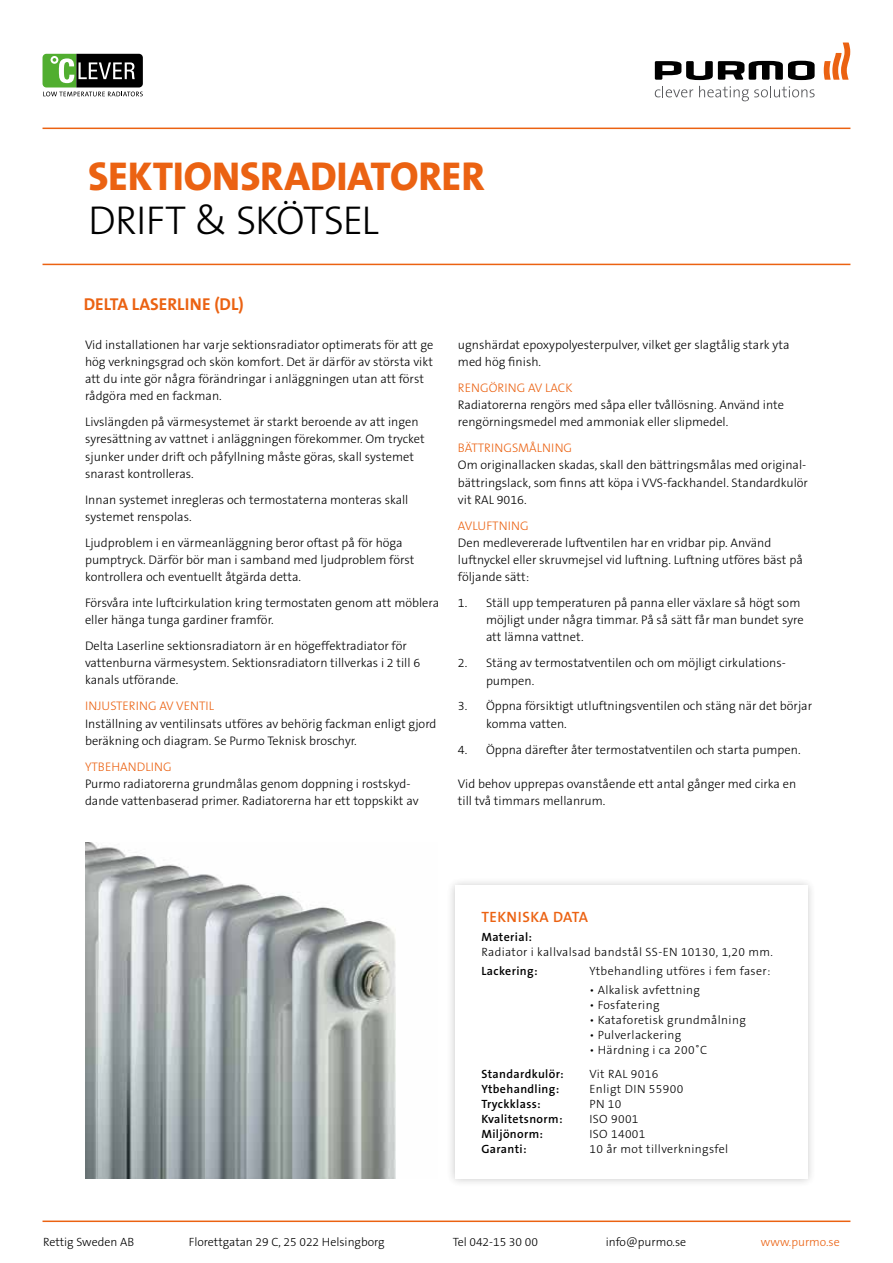
<style>
.page{position:relative;width:893px;height:1263px;background:#fff}
.page>*{position:absolute;margin:0;border:0;box-sizing:border-box;transform-origin:0 0}
.t1{font:800 40.5px "The Sans B8";letter-spacing:-.005em;color:#eb6212}
.t2{font:300 40.5px "The Sans B3";color:#000}
.t3{font:700 17.25px "The Sans B7";color:#eb6212}
.t4{font:600 15px "The Sans B6";letter-spacing:.04em;color:#eb6212}
.t5{font:300 12.45px/17.1px "The Sans B3";color:#000}
.t6{font:300 12.45px "The Sans B3";letter-spacing:.01em;color:#eb6212}
.t7{font:300 12px "The Sans B3";letter-spacing:.03em;color:#000}
.t8{font:600 12px "The Sans B6";letter-spacing:.03em;color:#000}
.t9{font:300 12px "The Sans B3";color:#000}
.t10{font:300 12px "The Sans B3";color:#eb6212}
</style>
<div class="page">
<img style="left:85px;top:842px;width:311px;height:337px">
<div style="left:446px;top:876px;width:371px;height:312px;background:#000;opacity:.25"></div>
<div style="left:455px;top:885px;width:353px;height:294px;background:#fff"></div>
<hr style="left:43px;top:1220px;width:807px;height:2px;background:#eb6212">
<hr style="left:43px;top:264px;width:807px;height:1px;background:#eb6212">
<hr style="left:43px;top:128px;width:807px;height:1px;background:#eb6212">
<svg style="left:655px;top:86px;width:38px;height:11px"></svg>
<svg style="left:699px;top:86px;width:116px;height:15px"></svg>
<svg style="left:655px;top:61px;width:160px;height:19px"></svg>
<svg style="left:824px;top:43px;width:26px;height:37px"></svg>
<svg style="left:43px;top:54px;width:100px;height:42px"></svg>
<h1 class="t1" style="left:88px;top:155px;width:398px">SEKTIONSRADIATORER</h1>
<h1 class="t2" style="left:88px;top:199px;width:255px">Drift &amp; Skötsel</h1>
<h2 class="t3" style="left:84px;top:295px;width:162px">DELTA LASERLINE (DL)</h2>
<p class="t5" style="left:85px;top:337px;width:350px">Vid installationen har varje sektionsradiator optimerats för att ge hög verkningsgrad och skön komfort. Det är därför av största vikt att du inte gör några förändringar i anläggningen utan att först rådgöra med en fackman.</p>
<p class="t5" style="left:85px;top:414px;width:341px">Livslängden på värmesystemet är starkt beroende av att ingen syresättning av vattnet i anläggningen förekommer. Om trycket sjunker under drift och påfyllning måste göras, skall systemet snarast kontrolleras.</p>
<p class="t5" style="left:85px;top:492px;width:325px">Innan systemet inregleras och termostaterna monteras skall systemet renspolas.</p>
<p class="t5" style="left:85px;top:535px;width:331px">Ljudproblem i en värmeanläggning beror oftast på för höga pumptryck. Därför bör man i samband med ljudproblem först kontrollera och eventuellt åtgärda detta.</p>
<p class="t5" style="left:85px;top:595px;width:356px">Försvåra inte luftcirkulation kring termostaten genom att möblera eller hänga tunga gardiner framför.</p>
<p class="t5" style="left:85px;top:638px;width:337px">Delta Laserline sektionsradiatorn är en högeffektradiator för vattenburna värmesystem. Sektionsradiatorn tillverkas i 2 till 6 kanals utförande.</p>
<p class="t6" style="left:85px;top:700px;width:45px">Injusterin</p>
<p class="t6" style="left:148px;top:700px;width:37px">g av ven</p>
<p class="t6" style="left:199px;top:700px;width:12px">til</p>
<p class="t5" style="left:85px;top:716px;width:353px">Inställning av ventilinsats utföres av behörig fackman enligt gjord beräkning och diagram. Se Purmo Teknisk broschyr.</p>
<p class="t6" style="left:85px;top:760px;width:28px">Ytbehandlin</p>
<p class="t6" style="left:163px;top:760px;width:10px">g</p>
<p class="t5" style="left:85px;top:776px;width:335px">Purmo radiatorerna grundmålas genom doppning i rostskyd&shy;dande vattenbaserad primer. Radiatorerna har ett toppskikt av</p>
<p class="t5" style="left:458px;top:337px;width:333px">ugnshärdat epoxypolyesterpulver, vilket ger slagtålig stark yta med hög finish.</p>
<p class="t6" style="left:458px;top:381px;width:95px">Rengöring av lack</p>
<p class="t5" style="left:458px;top:397px;width:328px">Radiatorerna rengörs med såpa eller tvållösning. Använd inte rengörningsmedel med ammoniak eller slipmedel.</p>
<p class="t6" style="left:458px;top:442px;width:86px">Bättrin gsmålnin</p>
<p class="t6" style="left:564px;top:442px;width:10px">g</p>
<p class="t5" style="left:458px;top:457px;width:352px">Om originallacken skadas, skall den bättringsmålas med original&shy;bättringslack, som finns att köpa i VVS-fackhandel. Standardkulör vit RAL 9016.</p>
<p class="t6" style="left:458px;top:519px;width:72px">Avluftnin g</p>
<p class="t5" style="left:458px;top:535px;width:346px">Den medlevererade luftventilen har en vridbar pip. Använd luftnyckel eller skruvmejsel vid luftning. Luftning utföres bäst på följande sätt:</p>
<p class="t5" style="left:486px;top:595px;width:319px;text-indent:-28px">1. Ställ upp temperaturen på panna eller växlare så högt som möjligt under några timmar. På så sätt får man bundet syre att lämna vattnet.</p>
<p class="t5" style="left:486px;top:655px;width:301px;text-indent:-28px">2. Stäng av termostatventilen och om möjligt cirkulations&shy;pumpen.</p>
<p class="t5" style="left:486px;top:698px;width:328px;text-indent:-28px">3. Öppna försiktigt utluftningsventilen och stäng när det börjar komma vatten.</p>
<p class="t5" style="left:458px;top:742px;width:344px">4. Öppna därefter åter termostatventilen och starta pumpen.</p>
<p class="t5" style="left:458px;top:776px;width:340px">Vid behov upprepas ovanstående ett antal gånger med cirka en till två timmars mellanrum.</p>
<p class="t4" style="left:481px;top:909px;width:107px">Tekniska data</p>
<p class="t8" style="left:481px;top:930px;width:52px">Material:</p>
<p class="t7" style="left:481px;top:945px;width:293px">Radiator i kallvalsad bandstål SS-EN 10130, 1,20 mm.</p>
<p class="t8" style="left:481px;top:965px;width:58px">Lackering:</p>
<p class="t7" style="left:589px;top:965px;width:182px">Ytbehandling utföres i fem faser:</p>
<p class="t7" style="left:589px;top:984px;width:112px">• Alkalisk avfettning</p>
<p class="t7" style="left:589px;top:999px;width:72px">• Fosfatering</p>
<p class="t7" style="left:589px;top:1014px;width:158px">• Kataforetisk grundmålning</p>
<p class="t7" style="left:589px;top:1029px;width:93px">• Pulverlackering</p>
<p class="t7" style="left:589px;top:1044px;width:119px">• Härdning i ca 200˚C</p>
<p class="t8" style="left:481px;top:1067px;width:84px">Standardkulör:</p>
<p class="t7" style="left:589px;top:1068px;width:71px">Vit RAL 9016</p>
<p class="t8" style="left:481px;top:1082px;width:79px">Ytbehandling:</p>
<p class="t7" style="left:589px;top:1083px;width:95px">Enligt DIN 55900</p>
<p class="t8" style="left:481px;top:1097px;width:61px">Tryckklass:</p>
<p class="t7" style="left:589px;top:1098px;width:34px">PN 10</p>
<p class="t8" style="left:481px;top:1112px;width:83px">Kvalitetsnorm:</p>
<p class="t7" style="left:589px;top:1113px;width:51px">ISO 9001</p>
<p class="t8" style="left:481px;top:1127px;width:63px">Miljönorm:</p>
<p class="t7" style="left:589px;top:1128px;width:58px">ISO 14001</p>
<p class="t8" style="left:481px;top:1142px;width:47px">Garanti:</p>
<p class="t7" style="left:589px;top:1143px;width:140px">10 år mot tillverkningsfel</p>
<p class="t9" style="left:43px;top:1235px;width:88px">Rettig Sweden AB</p>
<p class="t9" style="left:189px;top:1235px;width:198px">Florettgatan 29 C, 25 022 Helsingborg</p>
<p class="t9" style="left:453px;top:1235px;width:87px">Tel 042-15 30 00</p>
<p class="t9" style="left:606px;top:1235px;width:82px">info@purmo.se</p>
<p class="t10" style="left:761px;top:1235px;width:80px">www.purmo.se</p>
</div>
